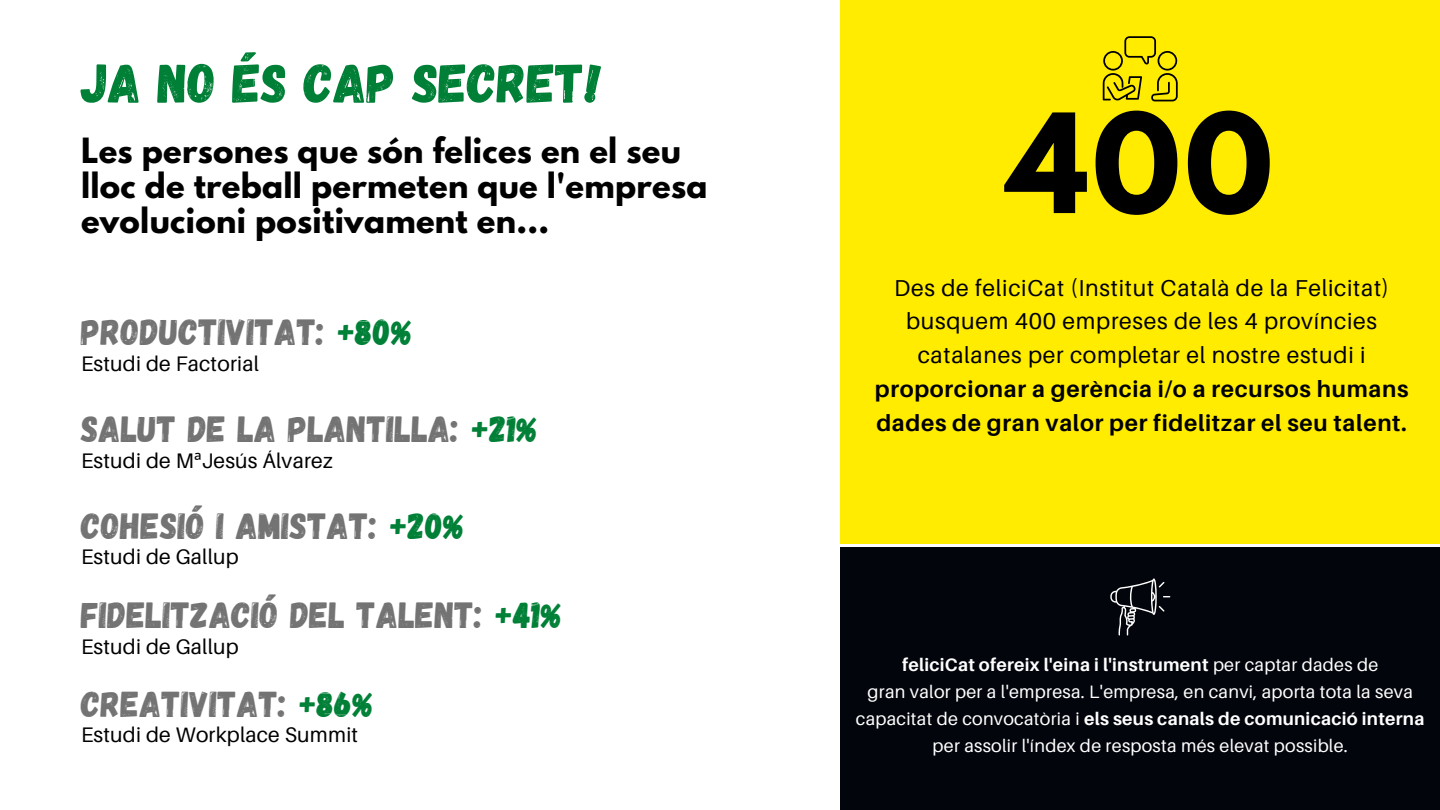
<style>
.page{position:relative;width:1440px;height:810px;background:#fff}
.page>*{position:absolute;margin:0;border:0;box-sizing:border-box;transform-origin:0 0}
.t1{font:700 122px "League Spartan";color:#000}
.t2{font:55px "Gagalin";color:#008037}
.t3{font:36.4px "Gagalin";letter-spacing:.01em;color:#737373}
.t4{font:36px "Gagalin";letter-spacing:.01em;color:#737373}
.t5{font:700 30.8px/35px "League Spartan";letter-spacing:.01em;color:#000}
.t6{font:23px/33.8px "Aileron";letter-spacing:.03em;color:#000;text-align:center}
.t7{font:700 23px/33.8px "Aileron";letter-spacing:.03em;color:#000}
.t8{font:21.1px "Aileron";letter-spacing:.01em;color:#000}
.t9{font:18px/27px "Aileron";letter-spacing:.015em;color:#fff;text-align:center}
.s1{color:#008037}
.s2{font-family:"Noto Sans"}
.s3{font-weight:700}
</style>
<div class="page">
<div style="left:840px;top:0;width:600px;height:543px;background:#ffec00"></div>
<div style="left:840px;top:547px;width:600px;height:263px;background:#03050c"></div>
<svg style="left:1110px;top:579px;width:60px;height:56px"></svg>
<svg style="left:1103px;top:36px;width:75px;height:65px"></svg>
<h2 class="t2" style="left:81px;top:47px;width:522px">JA NO ÉS CAP SECRET!</h2>
<h3 class="t5" style="left:81px;top:137px;width:628px">Les persones que són felices en el seu lloc de treball permeten que l'empresa evolucioni positivament en...</h3>
<h3 class="t3" style="left:81px;top:309px;width:334px">PRODUCTIVITAT: <span class="s1">+80%</span></h3>
<p class="t8" style="left:81px;top:350px;width:179px">Estudi de Factorial</p>
<h3 class="t3" style="left:81px;top:406px;width:459px">SALUT DE LA PLANTILLA: <span class="s1">+21%</span></h3>
<p class="t8" style="left:81px;top:447px;width:253px">Estudi de M<span class="s2">ª</span>Jesús Álvarez</p>
<h3 class="t3" style="left:81px;top:502px;width:386px">COHESIÓ I AMISTAT: <span class="s1">+20%</span></h3>
<p class="t8" style="left:81px;top:544px;width:159px">Estudi de Gallup</p>
<h3 class="t3" style="left:81px;top:592px;width:483px">FIDELITZACIÓ DEL TALENT: <span class="s1">+41%</span></h3>
<p class="t8" style="left:81px;top:633px;width:159px">Estudi de Gallup</p>
<h3 class="t4" style="left:81px;top:680px;width:295px">CREATIVITAT: <span class="s1">+86%</span></h3>
<p class="t8" style="left:81px;top:722px;width:279px">Estudi de Workplace Summit</p>
<h1 class="t1" style="left:1007px;top:103px;width:267px">400</h1>
<p class="t6" style="left:894px;top:270px;width:497px">Des de feliciCat (Institut Català de la Felicitat) busquem 400 empreses de les 4 províncies catalanes per completar el nostre estudi i</p>
<p class="t7" style="left:875px;top:371px;width:535px">proporcionar a gerència i/o a recursos humans dades de gran valor per fidelitzar el seu talent.</p>
<p class="t9" style="left:856px;top:651px;width:570px"><span class="s3">feliciCat ofereix l'eina i l'instrument</span> per captar dades de<br>gran valor per a l'empresa. L'empresa, en canvi, aporta tota la seva capacitat de convocatòria i <span class="s3">els seus canals de comunicació interna </span>per assolir l'índex de resposta més elevat possible.</p>
</div>
